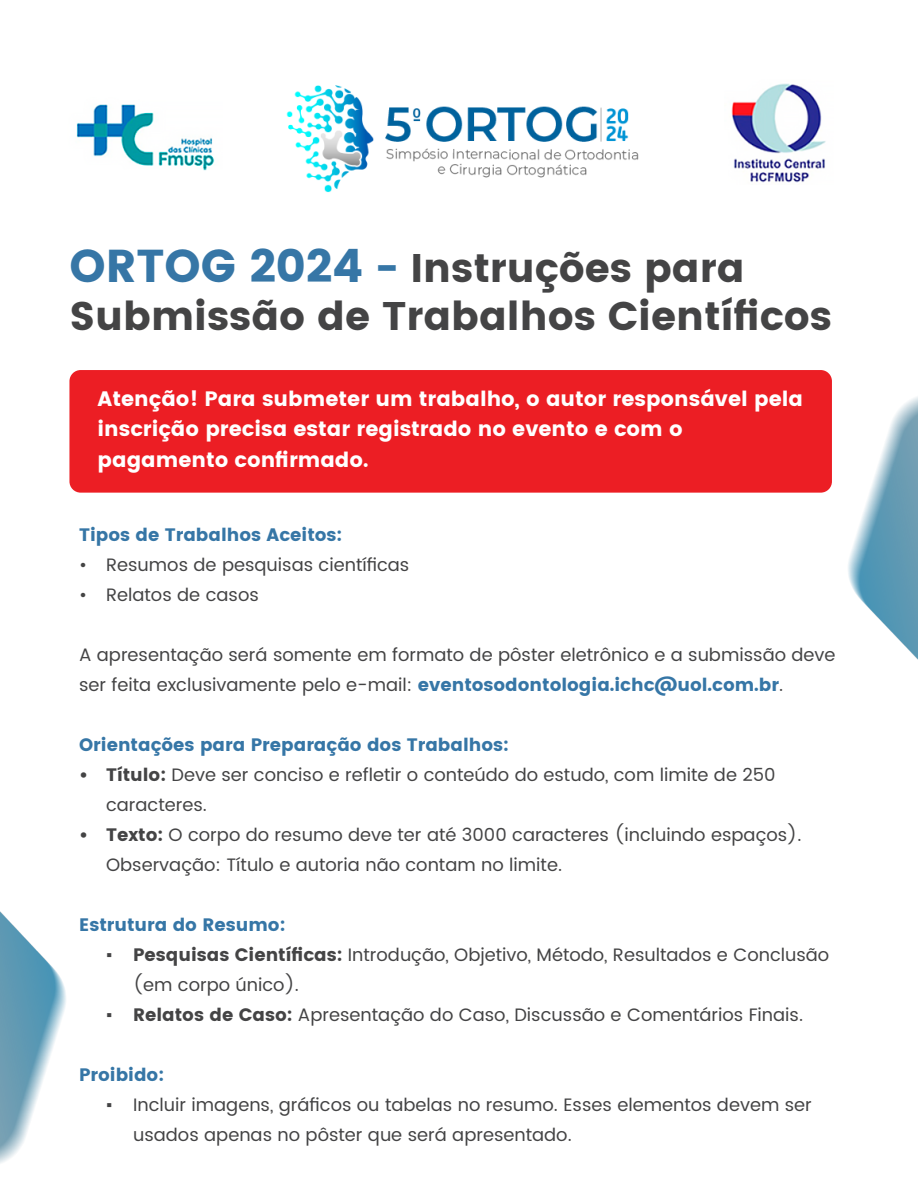
<style>
.page{position:relative;width:918px;height:1188px;background:#fff}
.page>*{position:absolute;margin:0;border:0;box-sizing:border-box;transform-origin:0 0}
.t1{font:700 39.9px/47.8px "Poppins";color:#444445}
.t2{font:700 20.85px/30.6px "Poppins";color:#fff}
.t3{font:18px/30px "Poppins";color:#444445}
.t4{font:700 18px "Poppins";color:#3676a6}
.s1{font-size:46.05px;color:#3676a6}
.s2{color:#3676a6}
.s3{font-weight:700;color:#3676a6}
.s4{font-weight:700}
.s5{font-family:"Times New Roman"}
</style>
<div class="page">
<div style="left:69px;top:370px;width:763px;height:123px;background:#ec1e24;border-radius:11px"></div>
<img style="left:76px;top:83px;width:750px;height:110px">
<img style="left:0;top:911px;width:66px;height:252px">
<img style="left:848px;top:397px;width:69px;height:262px">
<h1 class="t1" style="left:69px;top:245px;width:764px"><span class="s1">ORTOG 2024</span> <span class="s2">-</span> Instruções para<br>Submissão de Trabalhos Científicos</h1>
<p class="t2" style="left:98px;top:383px;width:707px">Atenção! Para submeter um trabalho, o autor responsável pela inscrição precisa estar registrado no evento e com o pagamento confirmado.</p>
<p class="t4" style="left:79px;top:524px;width:265px">Tipos de Trabalhos Aceitos:</p>
<p class="t3" style="left:79px;top:550px;width:332px">• Resumos de pesquisas científicas</p>
<p class="t3" style="left:79px;top:580px;width:181px">• Relatos de casos</p>
<p class="t3" style="left:79px;top:640px;width:758px">A apresentação será somente em formato de pôster eletrônico e a submissão deve ser feita exclusivamente pelo e-mail: <span class="s3">eventosodontologia.ichc@uol.com.br</span>.</p>
<p class="t4" style="left:79px;top:734px;width:431px">Orientações para Preparação dos Trabalhos:</p>
<p class="t3" style="left:106px;top:760px;width:671px;text-indent:-27px"><span class="s4">• Título:</span> Deve ser conciso e refletir o conteúdo do estudo, com limite de 250 caracteres.</p>
<p class="t3" style="left:106px;top:820px;width:697px;text-indent:-27px"><span class="s4">• Texto:</span> O corpo do resumo deve ter até 3000 caracteres (incluindo espaços).<br>Observação: Título e autoria não contam no limite.</p>
<p class="t4" style="left:79px;top:914px;width:208px">Estrutura do Resumo:</p>
<p class="t3" style="left:133px;top:940px;width:698px;text-indent:-27px"><span class="s5">▪</span> <span class="s4">Pesquisas Científicas:</span> Introdução, Objetivo, Método, Resultados e Conclusão (em corpo único).</p>
<p class="t3" style="left:106px;top:1000px;width:699px"><span class="s5">▪</span> <span class="s4">Relatos de Caso:</span> Apresentação do Caso, Discussão e Comentários Finais.</p>
<p class="t4" style="left:79px;top:1064px;width:87px">Proibido:</p>
<p class="t3" style="left:133px;top:1090px;width:680px;text-indent:-27px"><span class="s5">▪</span> Incluir imagens, gráficos ou tabelas no resumo. Esses elementos devem ser usados apenas no pôster que será apresentado.</p>
</div>
